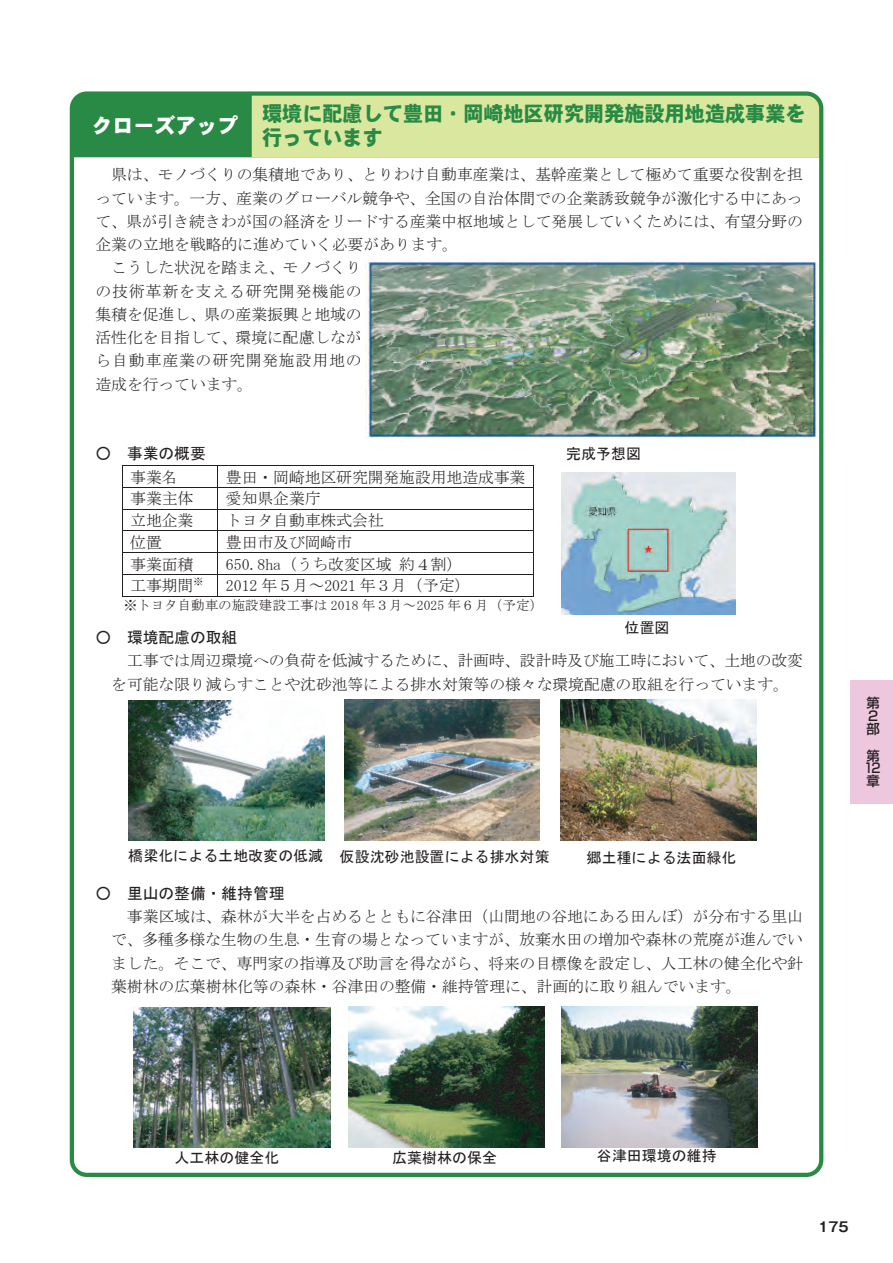
<style>
.page{position:relative;width:893px;height:1263px;background:#fff}
.page>*{position:absolute;margin:0;border:0;box-sizing:border-box;transform-origin:0 0}
.t1{font:21px/24.2px "DFHS Gothic Std W9";color:#298a46;scale:.96 1}
.t2{font:21px "DFHS Gothic Std W9";color:#fff}
.t3{font:15.9px/23.2px "MS Mincho";color:#231f20}
.t4{font:15.9px "MS Mincho";letter-spacing:.055em;color:#231f20}
.t5{font:15.9px "MS Gothic";letter-spacing:-.01em;color:#231f20}
.t6{font:15px "MS Gothic";color:#231f20}
.t7{font:13.5px "MS Mincho";letter-spacing:.015em;color:#231f20}
.t8{font:700 13.5px "Gothic MB101 Pro De";color:#231f20}
.t9{font:500 13.35px/12.9px "Shin Go Pro";color:#231f20}
</style>
<div class="page">
<img style="left:366px;top:261px;width:451px;height:178px">
<hr style="left:122px;top:465px;width:95px;height:1px;background:#231f20">
<hr style="left:218px;top:465px;width:315px;height:1px;background:#231f20">
<hr style="left:122px;top:487px;width:95px;height:1px;background:#231f20">
<hr style="left:218px;top:487px;width:315px;height:1px;background:#231f20">
<hr style="left:122px;top:509px;width:95px;height:1px;background:#231f20">
<hr style="left:218px;top:509px;width:315px;height:1px;background:#231f20">
<hr style="left:122px;top:530px;width:95px;height:1px;background:#231f20">
<hr style="left:218px;top:530px;width:315px;height:1px;background:#231f20">
<hr style="left:122px;top:552px;width:95px;height:1px;background:#231f20">
<hr style="left:218px;top:552px;width:315px;height:1px;background:#231f20">
<hr style="left:122px;top:574px;width:95px;height:1px;background:#231f20">
<hr style="left:218px;top:574px;width:315px;height:1px;background:#231f20">
<svg style="left:122px;top:466px;width:1px;height:130px"></svg>
<hr style="left:122px;top:596px;width:95px;height:1px;background:#231f20">
<svg style="left:217px;top:465px;width:1px;height:132px"></svg>
<hr style="left:218px;top:596px;width:315px;height:1px;background:#231f20">
<svg style="left:533px;top:465px;width:1px;height:132px"></svg>
<img style="left:562px;top:472px;width:174px;height:142px">
<img style="left:561px;top:1007px;width:196px;height:140px">
<img style="left:134px;top:1007px;width:196px;height:141px">
<img style="left:349px;top:1007px;width:196px;height:140px">
<img style="left:560px;top:700px;width:196px;height:140px">
<img style="left:344px;top:700px;width:195px;height:140px">
<img style="left:128px;top:700px;width:196px;height:140px">
<div style="left:75px;top:96px;width:177px;height:61px;background:#298a46"></div>
<div style="left:252px;top:96px;width:566px;height:61px;background:#dae79e"></div>
<div style="left:70px;top:91px;width:753px;height:1086px;border:4px solid #298a46;border-radius:15px"></div>
<div style="left:850px;top:680px;width:43px;height:124px;background:#ecc7de"></div>
<h1 class="t2" style="left:91px;top:115px;width:148px">クローズアップ</h1>
<h1 class="t1" style="left:262px;top:101px;width:568px">環境に配慮して豊田・岡崎地区研究開発施設用地造成事業を行っています</h1>
<p class="t3" style="left:111px;top:163px;width:693px">県は、モノづくりの集積地であり、とりわけ自動車産業は、基幹産業として極めて重要な役割を担</p>
<p class="t3" style="left:95px;top:186px;width:709px">っています。一方、産業のグローバル競争や、全国の自治体間での企業誘致競争が激化する中にあっ</p>
<p class="t3" style="left:95px;top:209px;width:709px">て、県が引き続きわが国の経済をリードする産業中枢地域として発展していくためには、有望分野の</p>
<p class="t3" style="left:95px;top:233px;width:364px">企業の立地を戦略的に進めていく必要があります。</p>
<p class="t3" style="left:111px;top:256px;width:252px">こうした状況を踏まえ、モノづくり</p>
<p class="t4" style="left:95px;top:283px;width:268px">の技術革新を支える研究開発機能の</p>
<p class="t3" style="left:95px;top:302px;width:268px">集積を促進し、県の産業振興と地域の</p>
<p class="t3" style="left:95px;top:326px;width:268px">活性化を目指して、環境に配慮しなが</p>
<p class="t4" style="left:95px;top:353px;width:268px">ら自動車産業の研究開発施設用地の</p>
<p class="t3" style="left:95px;top:372px;width:159px">造成を行っています。</p>
<p class="t5" style="left:95px;top:445px;width:112px">○ 事業の概要</p>
<p class="t3" style="left:130px;top:465px;width:49px">事業名</p>
<p class="t3" style="left:226px;top:465px;width:301px">豊田・岡崎地区研究開発施設用地造成事業</p>
<p class="t3" style="left:130px;top:487px;width:65px">事業主体</p>
<p class="t3" style="left:226px;top:487px;width:96px">愛知県企業庁</p>
<p class="t3" style="left:130px;top:509px;width:65px">立地企業</p>
<p class="t3" style="left:226px;top:509px;width:159px">トヨタ自動車株式会社</p>
<p class="t3" style="left:130px;top:531px;width:33px">位置</p>
<p class="t3" style="left:226px;top:531px;width:128px">豊田市及び岡崎市</p>
<p class="t3" style="left:130px;top:552px;width:65px">事業面積</p>
<p class="t3" style="left:226px;top:552px;width:238px">650.8ha（うち改変区域約４割）</p>
<p class="t3" style="left:130px;top:574px;width:74px">工事期間<sup>※</sup></p>
<p class="t3" style="left:226px;top:574px;width:246px">2012 年５月～2021 年３月（予定）</p>
<p class="t7" style="left:124px;top:598px;width:421px">※トヨタ自動車の施設建設工事は 2018 年３月～2025 年６月（予定）</p>
<p class="t5" style="left:95px;top:629px;width:144px">○ 環境配慮の取組</p>
<p class="t3" style="left:111px;top:649px;width:693px;text-indent:16px">工事では周辺環境への負荷を低減するために、計画時、設計時及び施工時において、土地の改変を可能な限り減らすことや沈砂池等による排水対策等の様々な環境配慮の取組を行っています。</p>
<p class="t6" style="left:566px;top:446px;width:77px">完成予想図</p>
<p class="t6" style="left:625px;top:620px;width:46px">位置図</p>
<p class="t6" style="left:128px;top:849px;width:423px">橋梁化による土地改変の低減 仮設沈砂池設置による排水対策</p>
<p class="t6" style="left:587px;top:850px;width:151px">郷土種による法面緑化</p>
<p class="t5" style="left:95px;top:885px;width:191px">○ 里山の整備・維持管理</p>
<p class="t3" style="left:111px;top:905px;width:693px;text-align:justify;text-indent:16px">事業区域は、森林が大半を占めるとともに谷津田（山間地の谷地にある田んぼ）が分布する里山で、多種多様な生物の生息・生育の場となっていますが、放棄水田の増加や森林の荒廃が進んでいました。そこで、専門家の指導及び助言を得ながら、将来の目標像を設定し、人工林の健全化や針葉樹林の広葉樹林化等の森林・谷津田の整備・維持管理に、計画的に取り組んでいます。</p>
<p class="t9" style="left:867px;top:695px;width:15px">第<br>２部</p>
<p class="t9" style="left:862px;top:748px;width:20px;text-align:center">第<br>１2章</p>
<p class="t6" style="left:174px;top:1150px;width:106px">人工林の健全化</p>
<p class="t6" style="left:392px;top:1150px;width:106px">広葉樹林の保全</p>
<p class="t6" style="left:597px;top:1148px;width:122px">谷津田環境の維持</p>
<p class="t8" style="left:818px;top:1215px;width:32px">175</p>
</div>
